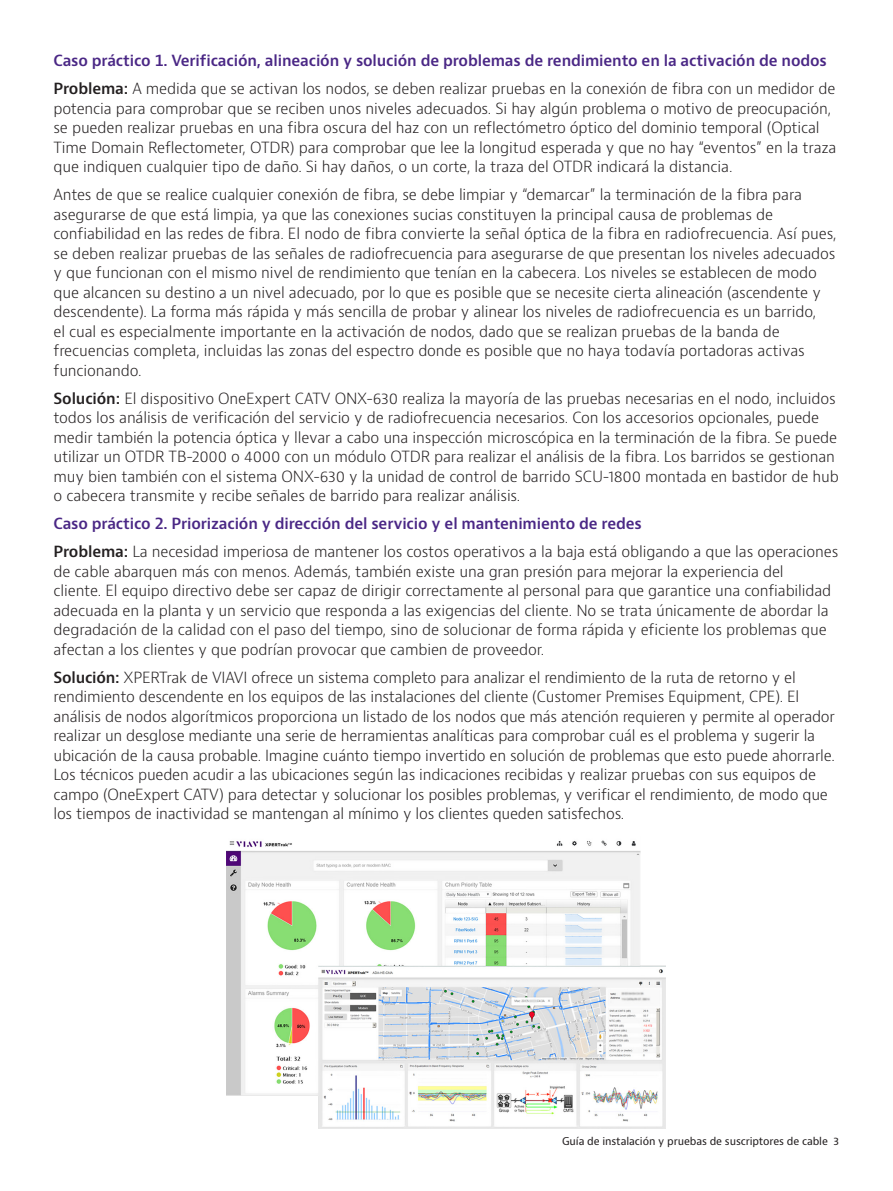
<style>
.page{position:relative;width:893px;height:1191px;background:#fff}
.page>*{position:absolute;margin:0;border:0;box-sizing:border-box;transform-origin:0 0}
.Body_text_8_12_5{font:300 15px/19.5px "Bernino Sans";letter-spacing:-.01em;color:#231f20}
.Body_text_8_12_5-2{font:600 15px "Bernino Sans";letter-spacing:-.01em;color:#4a2785}
.t1{font:10.5px "Bernino Sans";letter-spacing:-.01em;color:#231f20}
.s1{font-weight:600}
</style>
<div class="page">
<img style="left:227px;top:840px;width:439px;height:288px">
<p class="Body_text_8_12_5-2" style="left:54px;top:51px;width:775px">Caso práctico 1. Verificación, alineación y solución de problemas de rendimiento en la activación de nodos</p>
<p class="Body_text_8_12_5" style="left:54px;top:79px;width:784px"><span class="s1">Problema:</span> A medida que se activan los nodos, se deben realizar pruebas en la conexión de fibra con un medidor de potencia para comprobar que se reciben unos niveles adecuados. Si hay algún problema o motivo de preocupación, se pueden realizar pruebas en una fibra oscura del haz con un reflectómetro óptico del dominio temporal (Optical Time Domain Reflectometer, OTDR) para comprobar que lee la longitud esperada y que no hay “eventos” en la traza que indiquen cualquier tipo de daño. Si hay daños, o un corte, la traza del OTDR indicará la distancia.</p>
<p class="Body_text_8_12_5" style="left:54px;top:185px;width:784px">Antes de que se realice cualquier conexión de fibra, se debe limpiar y “demarcar” la terminación de la fibra para asegurarse de que está limpia, ya que las conexiones sucias constituyen la principal causa de problemas de confiabilidad en las redes de fibra. El nodo de fibra convierte la señal óptica de la fibra en radiofrecuencia. Así pues, se deben realizar pruebas de las señales de radiofrecuencia para asegurarse de que presentan los niveles adecuados y que funcionan con el mismo nivel de rendimiento que tenían en la cabecera. Los niveles se establecen de modo que alcancen su destino a un nivel adecuado, por lo que es posible que se necesite cierta alineación (ascendente y descendente). La forma más rápida y más sencilla de probar y alinear los niveles de radiofrecuencia es un barrido,<br>el cual es especialmente importante en la activación de nodos, dado que se realizan pruebas de la banda de frecuencias completa, incluidas las zonas del espectro donde es posible que no haya todavía portadoras activas funcionando.</p>
<p class="Body_text_8_12_5" style="left:54px;top:389px;width:787px"><span class="s1">Solución:</span> El dispositivo OneExpert CATV ONX-630 realiza la mayoría de las pruebas necesarias en el nodo, incluidos todos los análisis de verificación del servicio y de radiofrecuencia necesarios. Con los accesorios opcionales, puede medir también la potencia óptica y llevar a cabo una inspección microscópica en la terminación de la fibra. Se puede utilizar un OTDR TB-2000 o 4000 con un módulo OTDR para realizar el análisis de la fibra. Los barridos se gestionan muy bien también con el sistema ONX-630 y la unidad de control de barrido SCU-1800 montada en bastidor de hub o cabecera transmite y recibe señales de barrido para realizar análisis.</p>
<p class="Body_text_8_12_5-2" style="left:54px;top:514px;width:590px">Caso práctico 2. Priorización y dirección del servicio y el mantenimiento de redes</p>
<p class="Body_text_8_12_5" style="left:54px;top:542px;width:786px"><span class="s1">Problema:</span> La necesidad imperiosa de mantener los costos operativos a la baja está obligando a que las operaciones de cable abarquen más con menos. Además, también existe una gran presión para mejorar la experiencia del<br>cliente. El equipo directivo debe ser capaz de dirigir correctamente al personal para que garantice una confiabilidad adecuada en la planta y un servicio que responda a las exigencias del cliente. No se trata únicamente de abordar la degradación de la calidad con el paso del tiempo, sino de solucionar de forma rápida y eficiente los problemas que afectan a los clientes y que podrían provocar que cambien de proveedor.</p>
<p class="Body_text_8_12_5" style="left:54px;top:668px;width:783px"><span class="s1">Solución:</span> XPERTrak de VIAVI ofrece un sistema completo para analizar el rendimiento de la ruta de retorno y el rendimiento descendente en los equipos de las instalaciones del cliente (Customer Premises Equipment, CPE). El análisis de nodos algorítmicos proporciona un listado de los nodos que más atención requieren y permite al operador realizar un desglose mediante una serie de herramientas analíticas para comprobar cuál es el problema y sugerir la ubicación de la causa probable. Imagine cuánto tiempo invertido en solución de problemas que esto puede ahorrarle.<br>Los técnicos pueden acudir a las ubicaciones según las indicaciones recibidas y realizar pruebas con sus equipos de campo (OneExpert CATV) para detectar y solucionar los posibles problemas, y verificar el rendimiento, de modo que los tiempos de inactividad se mantengan al mínimo y los clientes queden satisfechos.</p>
<p class="t1" style="left:562px;top:1134px;width:279px">Guía de instalación y pruebas de suscriptores de cable 3</p>
</div>
